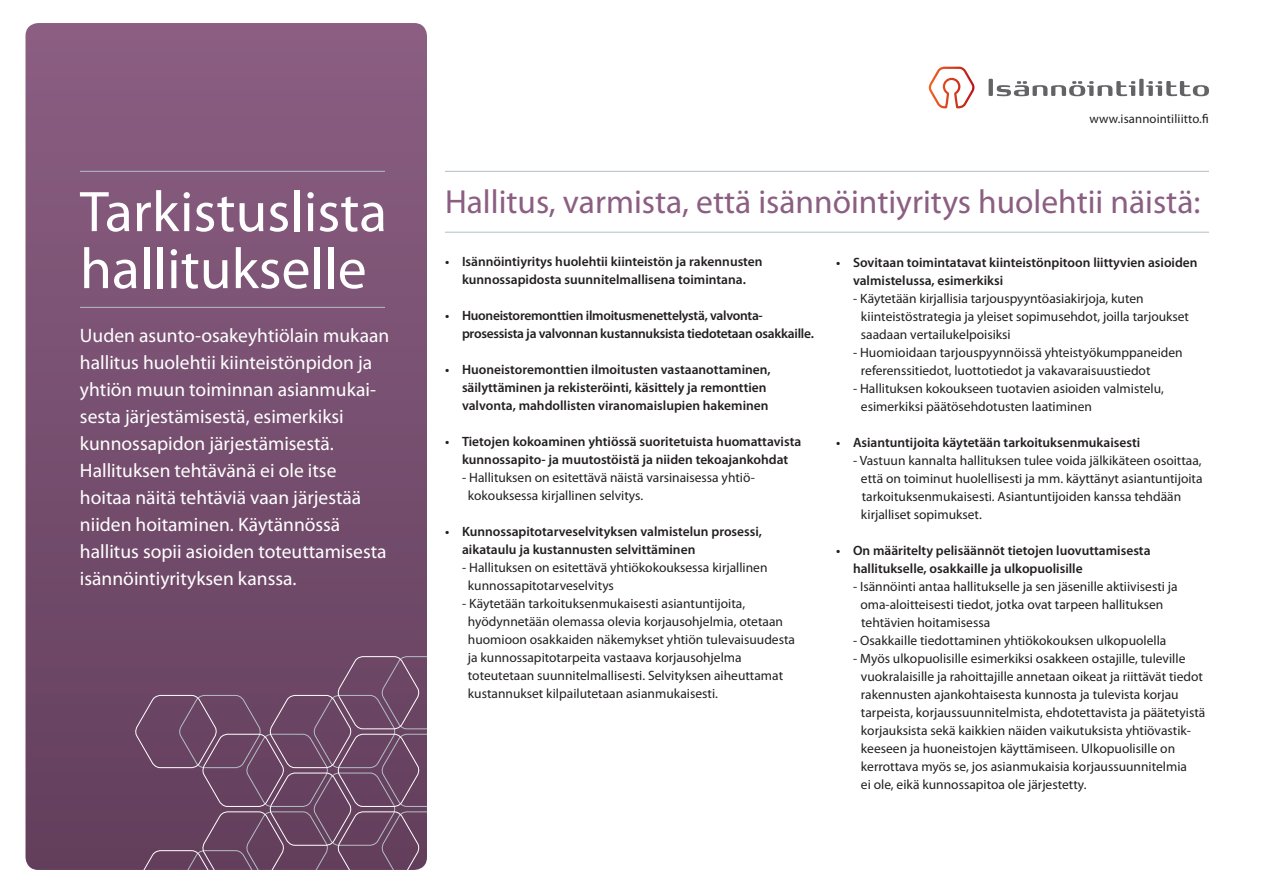
<style>
.page{position:relative;width:1263px;height:893px;background:#fff}
.page>*{position:absolute;margin:0;border:0;box-sizing:border-box;transform-origin:0 0}
.t1{font:57.75px/57px "Myriad Pro";color:#fff}
.t2{font:33.45px "Myriad Pro";color:#8b5e82}
.t3{font:19.5px/27px "Myriad Pro";color:#fff}
.t4{font:13.5px/18px "Myriad Pro";color:#231f20}
.t5{font:600 13.5px/18px "Myriad Pro";color:#231f20}
.t6{font:600 13.5px/18px "Myriad Pro";letter-spacing:-.02em;color:#231f20}
.t7{font:12.75px "Myriad Pro";letter-spacing:.01em;color:#231f20}
</style>
<div class="page">
<svg style="left:26px;top:23px;width:401px;height:847px;background:#7a5172"></svg>
<svg style="left:420px;top:656px;width:7px;height:214px"></svg>
<svg style="left:134px;top:656px;width:286px;height:214px;background:#6e4b67"></svg>
<hr style="left:80px;top:307px;width:305px;height:1px;background:#b4bec4">
<hr style="left:80px;top:171px;width:305px;height:1px;background:#b4bec4">
<hr style="left:445px;top:232px;width:764px;height:1px;background:#b4bec4">
<hr style="left:445px;top:171px;width:764px;height:1px;background:#b4bec4">
<svg style="left:988px;top:79px;width:221px;height:17px"></svg>
<svg style="left:929px;top:67px;width:45px;height:41px"></svg>
<h1 class="t1" style="left:80px;top:182px;width:309px">Tarkistuslista hallitukselle</h1>
<p class="t3" style="left:80px;top:322px;width:311px">Uuden asunto-osakeyhtiölain mukaan hallitus huolehtii kiinteistönpidon ja yhtiön muun toiminnan asianmukai&shy;sesta järjestämisestä, esimerkiksi kunnossapidon järjestämisestä.<br>Hallituksen tehtävänä ei ole itse hoitaa näitä tehtäviä vaan järjestää niiden hoitaminen. Käytännössä hallitus sopii asioiden toteuttamisesta isännöintiyrityksen kanssa.</p>
<p class="t7" style="left:1089px;top:110px;width:121px">www.isannointiliitto.fi</p>
<h2 class="t2" style="left:445px;top:181px;width:757px">Hallitus, varmista, että isännöintiyritys huolehtii näistä:</h2>
<p class="t5" style="left:445px;top:252px;width:319px;text-align:center">• Isännöintiyritys huolehtii kiinteistön ja rakennusten kunnossapidosta suunnitelmallisena toimintana.</p>
<p class="t6" style="left:462px;top:306px;width:353px;text-indent:-17px">• Huoneistoremonttien ilmoitusmenettelystä, valvonta&shy;prosessista ja valvonnan kustannuksista tiedotetaan osakkaille.</p>
<p class="t5" style="left:462px;top:360px;width:310px;text-indent:-17px">• Huoneistoremonttien ilmoitusten vastaanottaminen, säilyttäminen ja rekisteröinti, käsittely ja remonttien valvonta, mahdollisten viranomaislupien hakeminen</p>
<p class="t5" style="left:445px;top:432px;width:358px;text-align:center">• Tietojen kokoaminen yhtiössä suoritetuista huomattavista kunnossapito- ja muutostöistä ja niiden tekoajankohdat</p>
<p class="t4" style="left:468px;top:468px;width:288px;text-indent:-6px">- Hallituksen on esitettävä näistä varsinaisessa yhtiö&shy;kokouksessa kirjallinen selvitys.</p>
<p class="t5" style="left:462px;top:522px;width:302px;text-indent:-17px">• Kunnossapitotarveselvityksen valmistelun prosessi, aikataulu ja kustannusten selvittäminen</p>
<p class="t4" style="left:468px;top:558px;width:301px;text-indent:-6px">- Hallituksen on esitettävä yhtiökokouksessa kirjallinen kunnossapitotarveselvitys</p>
<p class="t4" style="left:468px;top:594px;width:329px;text-indent:-6px">- Käytetään tarkoituksenmukaisesti asiantuntijoita, hyödynnetään olemassa olevia korjausohjelmia, otetaan huomioon osakkaiden näkemykset yhtiön tulevaisuudesta ja kunnossapitotarpeita vastaava korjausohjelma toteutetaan suunnitelmallisesti. Selvityksen aiheuttamat kustannukset kilpailutetaan asianmukaisesti.</p>
<p class="t5" style="left:853px;top:253px;width:346px;text-indent:-17px">• Sovitaan toimintatavat kiinteistönpitoon liittyvien asioiden valmistelussa, esimerkiksi</p>
<p class="t4" style="left:861px;top:289px;width:330px;text-indent:-8px">- Käytetään kirjallisia tarjouspyyntöasiakirjoja, kuten kiinteistöstrategia ja yleiset sopimusehdot, joilla tarjoukset saadaan vertailukelpoisiksi</p>
<p class="t4" style="left:861px;top:343px;width:323px;text-indent:-8px">- Huomioidaan tarjouspyynnöissä yhteistyökumppaneiden referenssitiedot, luottotiedot ja vakavaraisuustiedot</p>
<p class="t4" style="left:861px;top:379px;width:304px;text-indent:-8px">- Hallituksen kokoukseen tuotavien asioiden valmistelu, esimerkiksi päätösehdotusten laatiminen</p>
<p class="t5" style="left:836px;top:433px;width:306px">• Asiantuntijoita käytetään tarkoituksenmukaisesti</p>
<p class="t4" style="left:861px;top:451px;width:343px;text-indent:-8px">- Vastuun kannalta hallituksen tulee voida jälkikäteen osoittaa, että on toiminut huolellisesti ja mm. käyttänyt asiantuntijoita tarkoituksenmukaisesti. Asiantuntijoiden kanssa tehdään kirjalliset sopimukset.</p>
<p class="t5" style="left:853px;top:541px;width:299px;text-indent:-17px">• On määritelty pelisäännöt tietojen luovuttamisesta hallitukselle, osakkaille ja ulkopuolisille</p>
<p class="t4" style="left:860px;top:577px;width:319px;text-indent:-7px">- Isännöinti antaa hallitukselle ja sen jäsenille aktiivisesti ja oma-aloitteisesti tiedot, jotka ovat tarpeen hallituksen tehtävien hoitamisessa</p>
<p class="t4" style="left:853px;top:631px;width:315px">- Osakkaille tiedottaminen yhtiökokouksen ulkopuolella</p>
<p class="t4" style="left:861px;top:649px;width:346px;text-indent:-8px">- Myös ulkopuolisille esimerkiksi osakkeen ostajille, tuleville vuokralaisille ja rahoittajille annetaan oikeat ja riittävät tiedot rakennusten ajankohtaisesta kunnosta ja tulevista korjau tarpeista, korjaussuunnitelmista, ehdotettavista ja päätetyistä korjauksista sekä kaikkien näiden vaikutuksista yhtiövastik&shy;keeseen ja huoneistojen käyttämiseen. Ulkopuolisille on kerrottava myös se, jos asianmukaisia korjaussuunnitelmia<br>ei ole, eikä kunnossapitoa ole järjestetty.</p>
</div>
